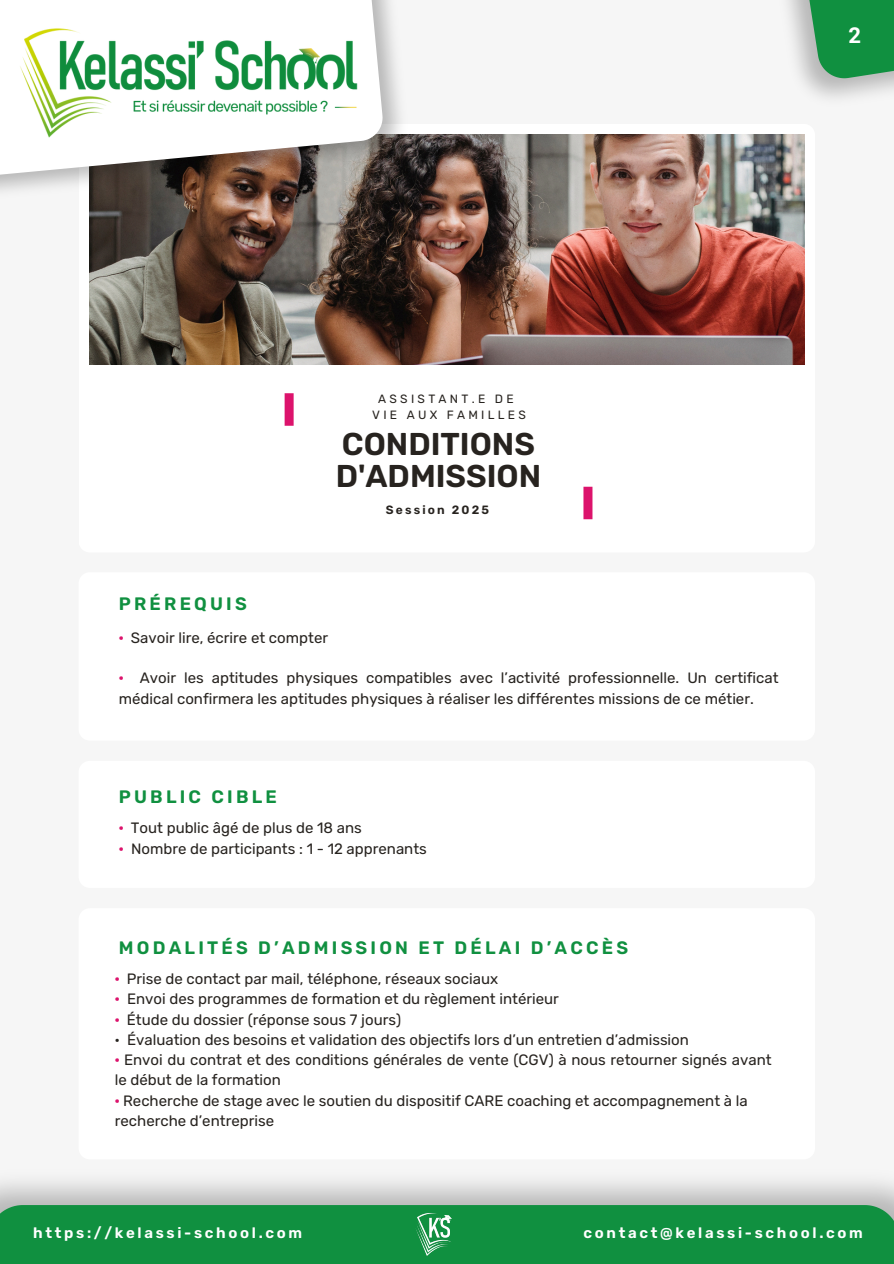
<style>
.page{position:relative;width:894px;height:1264px;background:#fff}
.page>*{position:absolute;margin:0;border:0;box-sizing:border-box;transform-origin:0 0}
.t1{font:600 31.5px/32.7px "Rubik";color:#27231f}
.t2{font:700 21.9px "Roboto";color:#fff}
.t3{font:600 18px "Rubik";letter-spacing:.18em;color:#109040}
.t4{font:15px/20.2px "Rubik";color:#27231f}
.t5{font:600 15px "Rubik";letter-spacing:.18em;color:#fff}
.t6{font:600 15px "Rubik";color:#dc136c}
.t7{font:12px/16px "Rubik";letter-spacing:.275em;color:#27231f;text-align:center}
.t8{font:600 12px "Rubik";letter-spacing:.18em;color:#27231f}
.s1{font-weight:600;color:#dc136c}
</style>
<div class="page">
<div style="left:0;top:0;width:893px;height:1263px;background:#f6f6f6"></div>
<svg style="left:783px;top:0;width:110px;height:82px;background:#58aa76"></svg>
<div style="left:79px;top:124px;width:735px;height:428px;background:#fff;border-radius:11px"></div>
<img style="left:89px;top:134px;width:715px;height:230px">
<img style="left:89px;top:0;width:331px;height:230px">
<svg style="left:0;top:0;width:384px;height:196px"></svg>
<img style="left:5px;top:6px;width:367px;height:140px">
<div style="left:0;top:1204px;width:893px;height:59px;background:#109040"></div>
<img style="left:406px;top:1207px;width:54px;height:51px">
<div style="left:79px;top:572px;width:735px;height:168px;background:#fff;border-radius:11px"></div>
<div style="left:284px;top:393px;width:9px;height:33px;background:#dc136c"></div>
<div style="left:583px;top:486px;width:9px;height:33px;background:#dc136c"></div>
<div style="left:79px;top:760px;width:735px;height:128px;background:#fff;border-radius:11px"></div>
<div style="left:79px;top:908px;width:735px;height:251px;background:#fff;border-radius:11px"></div>
<p class="t2" style="left:848px;top:23px;width:14px">2</p>
<p class="t7" style="left:372px;top:390px;width:155px">ASSISTANT.E DE<br>VIE AUX FAMILLES</p>
<h1 class="t1" style="left:335px;top:427px;width:207px">CONDITIONS<br>D'ADMISSION</h1>
<p class="t8" style="left:386px;top:502px;width:104px">Session 2025</p>
<p class="t3" style="left:119px;top:593px;width:129px">PRÉREQUIS</p>
<p class="t6" style="left:119px;top:629px;width:6px">·</p>
<h5 class="t4" style="left:131px;top:627px;width:199px">Savoir lire, écrire et compter</h5>
<h5 class="t6" style="left:119px;top:669px;width:6px">·</h5>
<p class="t4" style="left:119px;top:668px;width:661px;text-indent:21px">Avoir les aptitudes physiques compatibles avec l’activité professionnelle. Un certificat médical confirmera les aptitudes physiques à réaliser les différentes missions de ce métier.</p>
<h2 class="t3" style="left:119px;top:786px;width:159px">PUBLIC CIBLE</h2>
<h4 class="t4" style="left:119px;top:818px;width:244px"><span class="s1">·</span> Tout public âgé de plus de 18 ans <span class="s1">·</span></h4>
<h4 class="t4" style="left:131px;top:838px;width:297px">Nombre de participants : 1 - 12 apprenants</h4>
<h2 class="t3" style="left:119px;top:936px;width:510px">MODALITÉS D’ADMISSION ET DÉLAI D’ACCÈS</h2>
<h4 class="t4" style="left:115px;top:968px;width:658px"><span class="s1">·</span> Prise de contact par mail, téléphone, réseaux sociaux<br><span class="s1">·</span> Envoi des programmes de formation et du règlement intérieur<br><span class="s1">·</span> Étude du dossier (réponse sous 7 jours)<br>· Évaluation des besoins et validation des objectifs lors d’un entretien d’admission<br><span class="s1">·</span> Envoi du contrat et des conditions générales de vente (CGV) à nous retourner signés avant le début de la formation<br><span class="s1">·</span> Recherche de stage avec le soutien du dispositif CARE coaching et accompagnement à la</h4>
<h2 class="t4" style="left:115px;top:1110px;width:161px">recherche d’entreprise</h2>
<p class="t5" style="left:33px;top:1224px;width:270px">https://kelassi-school.com</p>
<p class="t5" style="left:583px;top:1224px;width:281px">contact@kelassi-school.com</p>
</div>
